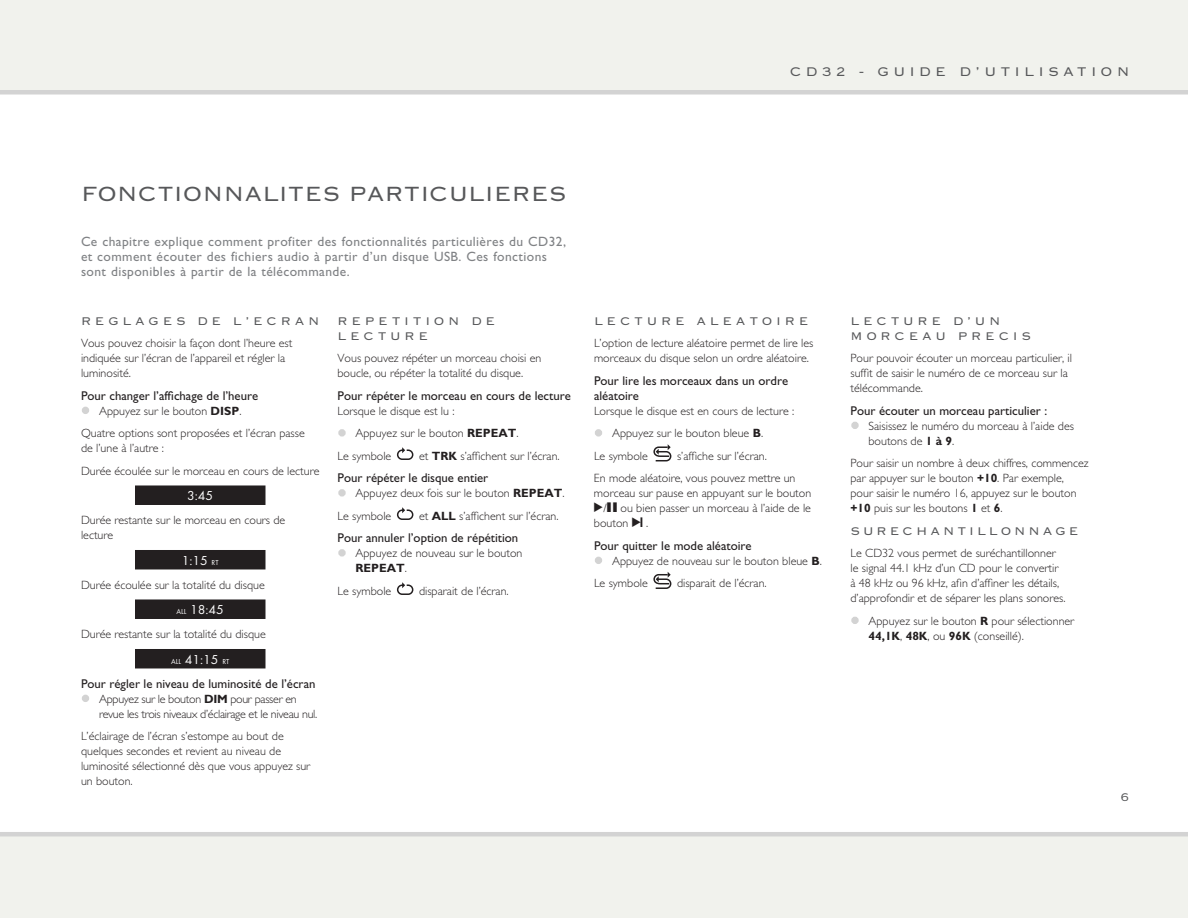
<style>
.page{position:relative;width:1188px;height:918px;background:#fff}
.page>*{position:absolute;margin:0;border:0;box-sizing:border-box;transform-origin:0 0}
.t1{font:27px "Lindgrensans";color:#57585a}
.t2{font:16.5px "Lindgrensans";letter-spacing:.25em;color:#57585a}
.t3{font:14.7px/15px "Lindgrensans";letter-spacing:.25em;color:#57585a}
.t4{font:14.7px "Lindgrensans";letter-spacing:.2em;color:#57585a}
.t5{font:13.5px/15px "Gill Sans";letter-spacing:.03em;color:#808285}
.t6{font:13.5px "Futura T";color:#fff}
.t7{font:12.75px/15px "Gill Sans";color:#231f20}
.t8{font:300 12px/15px "Gill Sans";color:#231f20}
.t9{font:300 12px/15px "Gill Sans";letter-spacing:-.025em;color:#231f20}
.t10{font:7.5px "Futura T";color:#fff}
.s1{font-size:18px;color:#d3d3d3}
.s2{font-weight:700}
.s3{font-size:7.5px}
.s4{font-size:13.5px}
.s5{font-family:"Hifi Controls";font-weight:400}
</style>
<div class="page">
<div style="left:0;top:0;width:1188px;height:94px;background:#f1f2ed"></div>
<div style="left:0;top:832px;width:1188px;height:86px;background:#f1f2ed"></div>
<div style="left:135px;top:485px;width:131px;height:20px;background:#231f20"></div>
<div style="left:135px;top:550px;width:131px;height:19px;background:#231f20"></div>
<div style="left:135px;top:599px;width:131px;height:20px;background:#231f20"></div>
<div style="left:135px;top:649px;width:131px;height:19px;background:#231f20"></div>
<div style="left:82px;top:407px;width:7px;height:7px;border:3px solid #d3d3d3;border-radius:50%"></div>
<div style="left:82px;top:695px;width:7px;height:7px;border:3px solid #d3d3d3;border-radius:50%"></div>
<div style="left:338px;top:429px;width:8px;height:8px;border:3px solid #d3d3d3;border-radius:50%"></div>
<div style="left:397px;top:449px;width:16px;height:11px;border:2px solid #231f20;border-radius:4px"></div>
<div style="left:338px;top:489px;width:8px;height:8px;border:3px solid #d3d3d3;border-radius:50%"></div>
<div style="left:397px;top:509px;width:16px;height:11px;border:2px solid #231f20;border-radius:4px"></div>
<div style="left:338px;top:549px;width:8px;height:8px;border:3px solid #d3d3d3;border-radius:50%"></div>
<div style="left:397px;top:584px;width:16px;height:11px;border:2px solid #231f20;border-radius:4px"></div>
<div style="left:595px;top:429px;width:7px;height:8px;border:3px solid #d3d3d3;border-radius:50%"></div>
<svg style="left:653px;top:444px;width:19px;height:18px"></svg>
<div style="left:595px;top:557px;width:7px;height:7px;border:3px solid #d3d3d3;border-radius:50%"></div>
<svg style="left:653px;top:572px;width:19px;height:17px"></svg>
<div style="left:851px;top:422px;width:8px;height:7px;border:3px solid #d3d3d3;border-radius:50%"></div>
<div style="left:851px;top:617px;width:8px;height:7px;border:3px solid #d3d3d3;border-radius:50%"></div>
<h2 class="t2" style="left:790px;top:63px;width:341px">CD32 - GUIDE D’UTILISATION</h2>
<h1 class="t1" style="left:81px;top:180px;width:487px">FONCTIONNALITES PARTICULIERES</h1>
<p class="t5" style="left:81px;top:234px;width:486px">Ce chapitre explique comment profiter des fonctionnalités particulières du CD32, et comment écouter des fichiers audio à partir d’un disque USB. Ces fonctions sont disponibles à partir de la télécommande.</p>
<p class="t3" style="left:81px;top:313px;width:240px">REGLAGES DE L’ECRAN</p>
<p class="t8" style="left:81px;top:336px;width:213px">Vous pouvez choisir la façon dont l’heure est indiquée sur l’écran de l’appareil et régler la luminosité.</p>
<p class="t7" style="left:81px;top:388px;width:179px">Pour changer l’affichage de l’heure</p>
<p class="t8" style="left:81px;top:400px;width:225px;line-height:22.5px"><span class="s1">•</span> Appuyez sur le bouton <span class="s2">DISP</span>.<br>Quatre options sont proposées et l’écran passe</p>
<p class="t8" style="left:81px;top:437px;width:240px;line-height:22.5px">de l’une à l’autre :<br>Durée écoulée sur le morceau en cours de lecture</p>
<p class="t6" style="left:187px;top:488px;width:28px">3:45</p>
<p class="t8" style="left:81px;top:513px;width:206px">Durée restante sur le morceau en cours de lecture</p>
<p class="t6" style="left:182px;top:553px;width:38px">1:15 <span class="s3">RT</span></p>
<p class="t8" style="left:81px;top:578px;width:185px">Durée écoulée sur la totalité du disque</p>
<p class="t6" style="left:177px;top:602px;width:49px"><span class="s3">ALL</span> 18:45</p>
<p class="t8" style="left:81px;top:627px;width:186px">Durée restante sur la totalité du disque</p>
<p class="t10" style="left:171px;top:657px;width:60px">ALL <span class="s4">41:15</span> RT</p>
<p class="t7" style="left:81px;top:676px;width:236px">Pour régler le niveau de luminosité de l’écran</p>
<p class="t9" style="left:99px;top:692px;width:220px;text-indent:-18px"><span class="s1">•</span> Appuyez sur le bouton <span class="s2">DIM</span> pour passer en revue les trois niveaux d’éclairage et le niveau nul.</p>
<p class="t8" style="left:81px;top:729px;width:231px">L’éclairage de l’écran s’estompe au bout de quelques secondes et revient au niveau de luminosité sélectionné dès que vous appuyez sur un bouton.</p>
<p class="t3" style="left:338px;top:313px;width:159px">REPETITION DE<br>LECTURE</p>
<p class="t8" style="left:338px;top:351px;width:205px">Vous pouvez répéter un morceau choisi en boucle, ou répéter la totalité du disque.</p>
<p class="t7" style="left:338px;top:388px;width:235px">Pour répéter le morceau en cours de lecture</p>
<p class="t8" style="left:338px;top:404px;width:119px">Lorsque le disque est lu :</p>
<p class="t8" style="left:338px;top:422px;width:182px;line-height:22.5px"><span class="s1">•</span> Appuyez sur le bouton <span class="s2">REPEAT</span>.<br>Le symbole</p>
<p class="t8" style="left:419px;top:449px;width:142px">et <span class="s2">TRK</span> s’affichent sur l’écran.</p>
<p class="t7" style="left:338px;top:471px;width:152px">Pour répéter le disque entier</p>
<p class="t8" style="left:338px;top:482px;width:229px;line-height:22.5px"><span class="s1">•</span> Appuyez deux fois sur le bouton <span class="s2">REPEAT</span>.<br>Le symbole</p>
<p class="t8" style="left:419px;top:509px;width:141px">et <span class="s2">ALL</span> s’affichent sur l’écran.</p>
<p class="t7" style="left:338px;top:531px;width:182px">Pour annuler l’option de répétition</p>
<p class="t8" style="left:356px;top:546px;width:168px;text-indent:-18px"><span class="s1">•</span> Appuyez de nouveau sur le bouton<br><span class="s2">REPEAT</span>.</p>
<p class="t8" style="left:338px;top:584px;width:55px">Le symbole</p>
<p class="t8" style="left:419px;top:584px;width:91px">disparait de l’écran.</p>
<p class="t3" style="left:594px;top:313px;width:216px">LECTURE ALEATOIRE</p>
<p class="t8" style="left:594px;top:336px;width:221px">L’option de lecture aléatoire permet de lire les morceaux du disque selon un ordre aléatoire.</p>
<p class="t7" style="left:594px;top:373px;width:196px">Pour lire les morceaux dans un ordre aléatoire</p>
<p class="t8" style="left:594px;top:404px;width:202px">Lorsque le disque est en cours de lecture :</p>
<p class="t8" style="left:594px;top:422px;width:171px;line-height:22.5px"><span class="s1">•</span> Appuyez sur le bouton bleue <span class="s2">B</span>.<br>Le symbole</p>
<p class="t8" style="left:594px;top:445px;width:203px;line-height:22.5px;text-indent:83px">s’affiche sur l’écran.<br>En mode aléatoire, vous pouvez mettre un</p>
<p class="t8" style="left:594px;top:486px;width:219px;text-align:justify">morceau sur pause en appuyant sur le bouton <span class="s5">&gt;</span>/<span class="s5">=</span> ou bien passer un morceau à l’aide de le bouton <span class="s5">]</span> .</p>
<p class="t7" style="left:594px;top:538px;width:159px">Pour quitter le mode aléatoire</p>
<p class="t8" style="left:594px;top:550px;width:229px;line-height:22.5px"><span class="s1">•</span> Appuyez de nouveau sur le bouton bleue <span class="s2">B</span>.<br>Le symbole</p>
<p class="t8" style="left:677px;top:576px;width:91px">disparait de l’écran.</p>
<p class="t3" style="left:850px;top:313px;width:182px">LECTURE D’UN<br>MORCEAU PRECIS</p>
<p class="t8" style="left:850px;top:351px;width:223px">Pour pouvoir écouter un morceau particulier, il suffit de saisir le numéro de ce morceau sur la télécommande.</p>
<p class="t7" style="left:850px;top:403px;width:198px">Pour écouter un morceau particulier :</p>
<p class="t8" style="left:868px;top:419px;width:207px;text-indent:-18px"><span class="s1">•</span> Saisissez le numéro du morceau à l’aide des boutons de <span class="s2">1 à 9</span>.</p>
<p class="t8" style="left:850px;top:456px;width:240px">Pour saisir un nombre à deux chiffres, commencez par appuyer sur le bouton <span class="s2">+10</span>. Par exemple, pour saisir le numéro 16, appuyez sur le bouton <span class="s2">+10</span> puis sur les boutons <span class="s2">1</span> et <span class="s2">6</span>.</p>
<p class="t4" style="left:850px;top:524px;width:230px">SURECHANTILLONNAGE</p>
<p class="t8" style="left:850px;top:546px;width:217px">Le CD32 vous permet de suréchantillonner le signal 44.1 kHz d’un CD pour le convertir à 48 kHz ou 96 kHz, afin d’affiner les détails, d’approfondir et de séparer les plans sonores.</p>
<p class="t8" style="left:868px;top:614px;width:207px;text-indent:-18px"><span class="s1">•</span> Appuyez sur le bouton <span class="s2">R</span> pour sélectionner<br><span class="s2">44,1K</span>, <span class="s2">48K</span>, ou <span class="s2">96K</span> (conseillé).</p>
<p class="t3" style="left:1121px;top:790px;width:10px">6</p>
</div>
